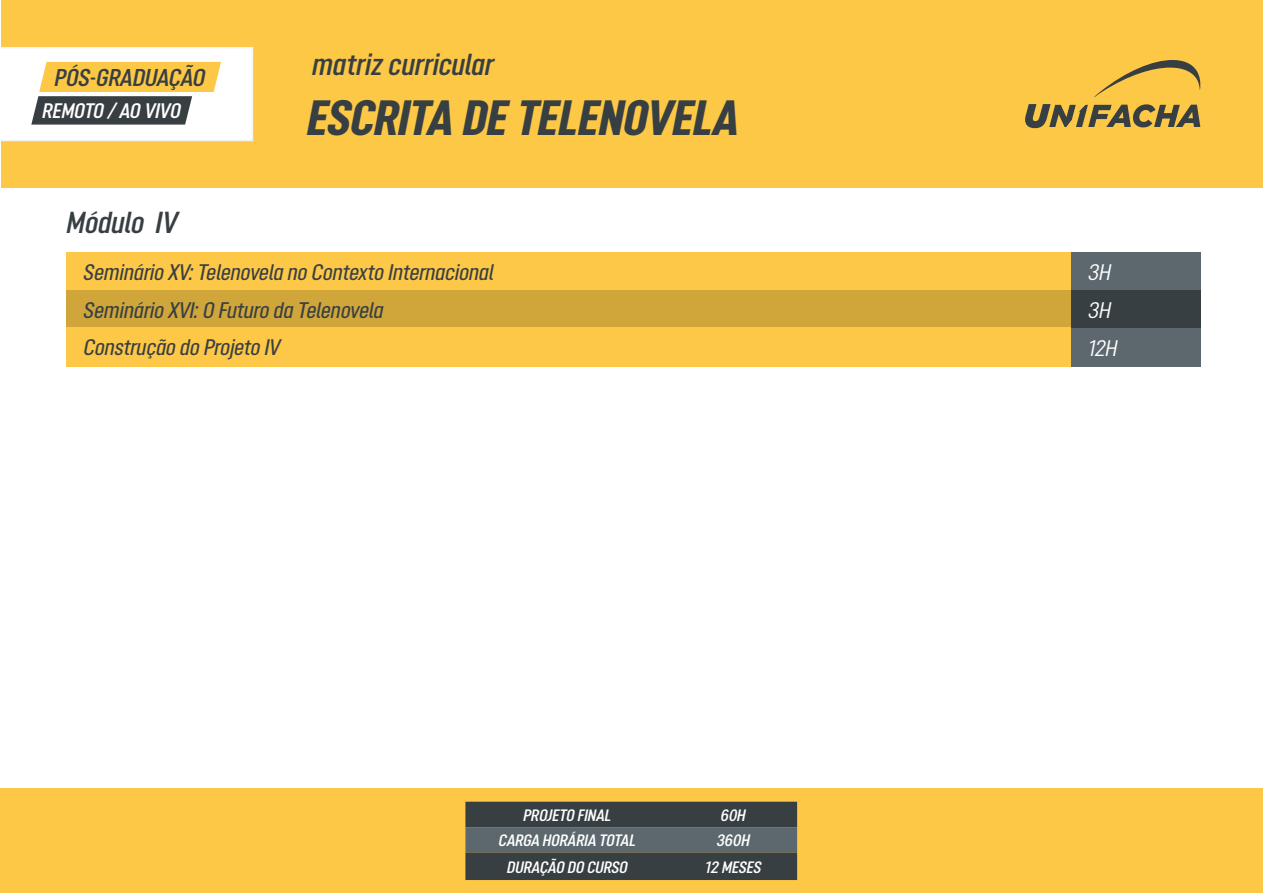
<style>
.page{position:relative;width:1263px;height:893px;background:#fff}
.page>*{position:absolute;margin:0;border:0;box-sizing:border-box;transform-origin:0 0}
.t1{font:italic 800 49.5px "Opinion Pro Condensed";color:#383f42}
.t2{font:italic 600 30.45px "Opinion Pro Condensed";color:#383f42}
.t3{font:italic 600 24.3px "Opinion Pro Condensed";color:#383f42}
.t4{font:italic 500 22.5px/37.8px "Opinion Pro Condensed";color:#383f42}
.t5{font:italic 22.5px/38px "Opinion Pro Condensed";letter-spacing:-.01em;color:#fff}
.t6{font:italic 600 21px "Opinion Pro Condensed";color:#fff}
.t7{font:italic 600 16.5px "Opinion Pro Condensed";color:#fff}
</style>
<div class="page">
<div style="left:67px;top:252px;width:1004px;height:39px;background:#fdc747"></div>
<div style="left:67px;top:290px;width:1004px;height:38px;background:#d0a63b"></div>
<div style="left:67px;top:327px;width:1004px;height:39px;background:#fdc747"></div>
<div style="left:0;top:789px;width:1263px;height:104px;background:#fdc846"></div>
<svg style="left:465px;top:802px;width:332px;height:78px;background:#454d50"></svg>
<div style="left:1px;top:1px;width:1262px;height:187px;background:#fdc846"></div>
<svg style="left:1094px;top:60px;width:107px;height:37px"></svg>
<svg style="left:1025px;top:104px;width:175px;height:25px"></svg>
<svg style="left:0;top:47px;width:253px;height:94px"></svg>
<div style="left:1071px;top:252px;width:129px;height:38px;background:#5d686e"></div>
<div style="left:1071px;top:290px;width:129px;height:38px;background:#383f42"></div>
<div style="left:1071px;top:328px;width:129px;height:38px;background:#5d686e"></div>
<p class="t3" style="left:55px;top:63px;width:152px">PÓS-GRADUAÇÃO</p>
<p class="t6" style="left:43px;top:98px;width:140px">REMOTO / AO VIVO</p>
<h2 class="t2" style="left:67px;top:205px;width:112px">Módulo IV</h2>
<h2 class="t2" style="left:313px;top:47px;width:183px">matriz curricular</h2>
<h1 class="t1" style="left:308px;top:88px;width:433px">ESCRITA DE TELENOVELA</h1>
<p class="t4" style="left:84px;top:253px;width:412px">Seminário XV: Telenovela no Contexto Internacional<br>Seminário XVI: O Futuro da Telenovela<br>Construção do Projeto IV</p>
<p class="t7" style="left:523px;top:805px;width:90px">PROJETO FINAL</p>
<p class="t7" style="left:721px;top:805px;width:27px">60H</p>
<p class="t7" style="left:499px;top:831px;width:139px">CARGA HORÁRIA TOTAL</p>
<p class="t7" style="left:717px;top:831px;width:35px">360H</p>
<p class="t7" style="left:507px;top:857px;width:122px">DURAÇÃO DO CURSO</p>
<p class="t7" style="left:705px;top:857px;width:58px">12 MESES</p>
<p class="t5" style="left:1088px;top:253px;width:31px">3H<br>3H<br>12H</p>
</div>
